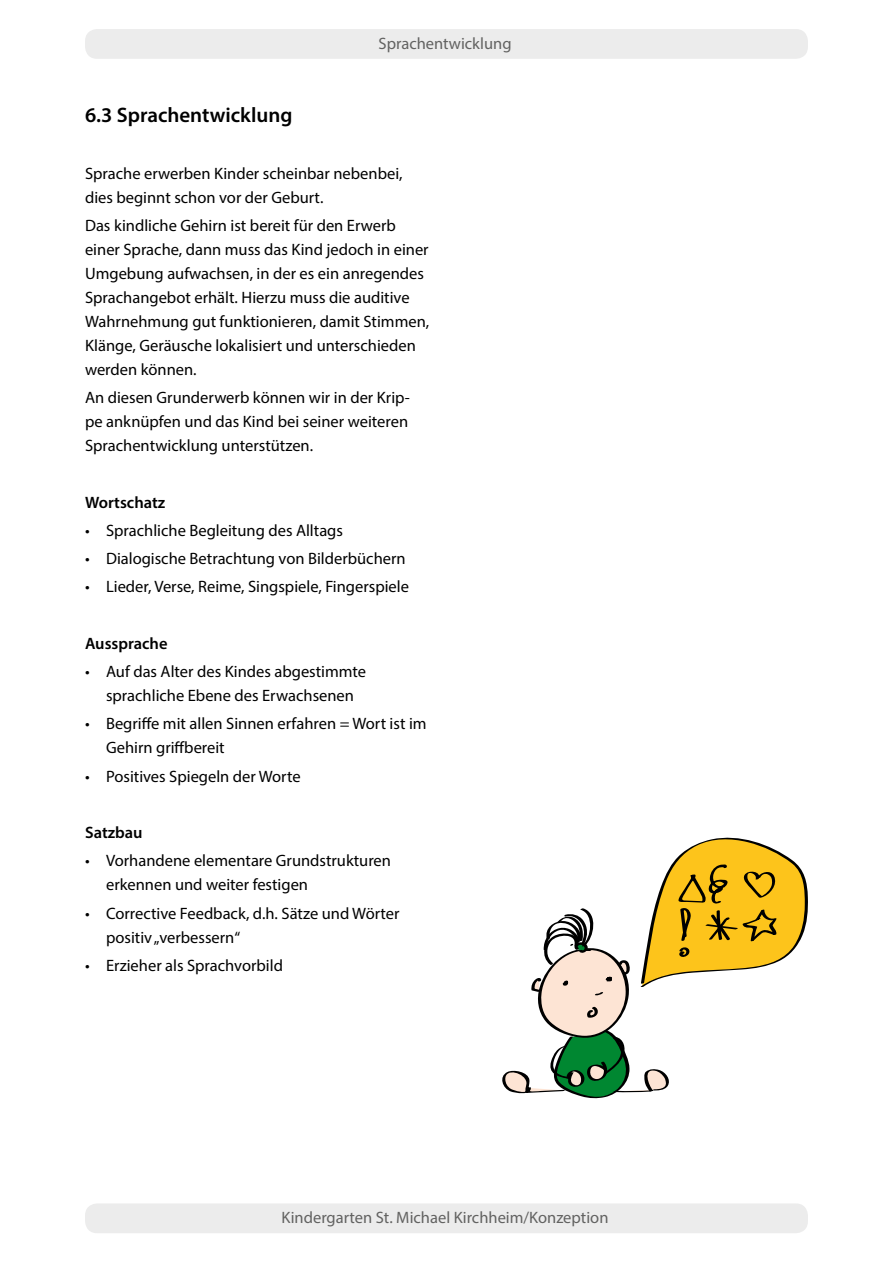
<style>
.page{position:relative;width:893px;height:1263px;background:#fff}
.page>*{position:absolute;margin:0;border:0;box-sizing:border-box;transform-origin:0 0}
.t1{font:600 21px "Myriad Pro";color:#000}
.t2{font:16.5px/24px "Myriad Pro";color:#000}
.t3{font:16.5px "Myriad Pro";color:#626261}
.t4{font:600 16.5px "Myriad Pro";color:#000}
</style>
<div class="page">
<div style="left:85px;top:29px;width:723px;height:30px;background:#ececec;border-radius:12px"></div>
<div style="left:85px;top:1203px;width:723px;height:30px;background:#ececec;border-radius:12px"></div>
<svg style="left:502px;top:837px;width:306px;height:262px"></svg>
<p class="t1" style="left:85px;top:102px;width:209px">6.3 Sprachentwicklung</p>
<p class="t3" style="left:379px;top:33px;width:135px">Sprachentwicklung</p>
<p class="t2" style="left:85px;top:161px;width:319px">Sprache erwerben Kinder scheinbar nebenbei, dies beginnt schon vor der Geburt.</p>
<p class="t2" style="left:85px;top:213px;width:346px">Das kindliche Gehirn ist bereit für den Erwerb einer Sprache, dann muss das Kind jedoch in einer Umgebung aufwachsen, in der es ein anregendes Sprachangebot erhält. Hierzu muss die auditive Wahrnehmung gut funktionieren, damit Stimmen, Klänge, Geräusche lokalisiert und unterschieden werden können.</p>
<p class="t2" style="left:85px;top:385px;width:326px;text-align:justify">An diesen Grunderwerb können wir in der Krip&shy;pe anknüpfen und das Kind bei seiner weiteren Sprachentwicklung unterstützen.</p>
<p class="t4" style="left:85px;top:492px;width:82px">Wortschatz</p>
<p class="t2" style="left:85px;top:518px;width:259px">• Sprachliche Begleitung des Alltags</p>
<p class="t2" style="left:85px;top:546px;width:322px">• Dialogische Betrachtung von Bilderbüchern</p>
<p class="t2" style="left:85px;top:575px;width:326px">• Lieder, Verse, Reime, Singspiele, Fingerspiele</p>
<p class="t4" style="left:85px;top:633px;width:84px">Aussprache</p>
<p class="t2" style="left:85px;top:659px;width:283px;text-align:center">• Auf das Alter des Kindes abgestimmte sprachliche Ebene des Erwachsenen</p>
<p class="t2" style="left:106px;top:712px;width:322px;text-indent:-21px">• Begriffe mit allen Sinnen erfahren = Wort ist im<br>Gehirn griffbereit</p>
<p class="t2" style="left:85px;top:764px;width:217px">• Positives Spiegeln der Worte</p>
<p class="t4" style="left:85px;top:822px;width:59px">Satzbau</p>
<p class="t2" style="left:106px;top:849px;width:286px;text-indent:-21px">• Vorhandene elementare Grundstrukturen erkennen und weiter festigen</p>
<p class="t2" style="left:106px;top:901px;width:295px;text-indent:-21px">• Corrective Feedback, d.h. Sätze und Wörter positiv „verbessern“</p>
<p class="t2" style="left:85px;top:953px;width:199px">• Erzieher als Sprachvorbild</p>
<p class="t3" style="left:282px;top:1207px;width:328px">Kindergarten St. Michael Kirchheim/Konzeption</p>
</div>
